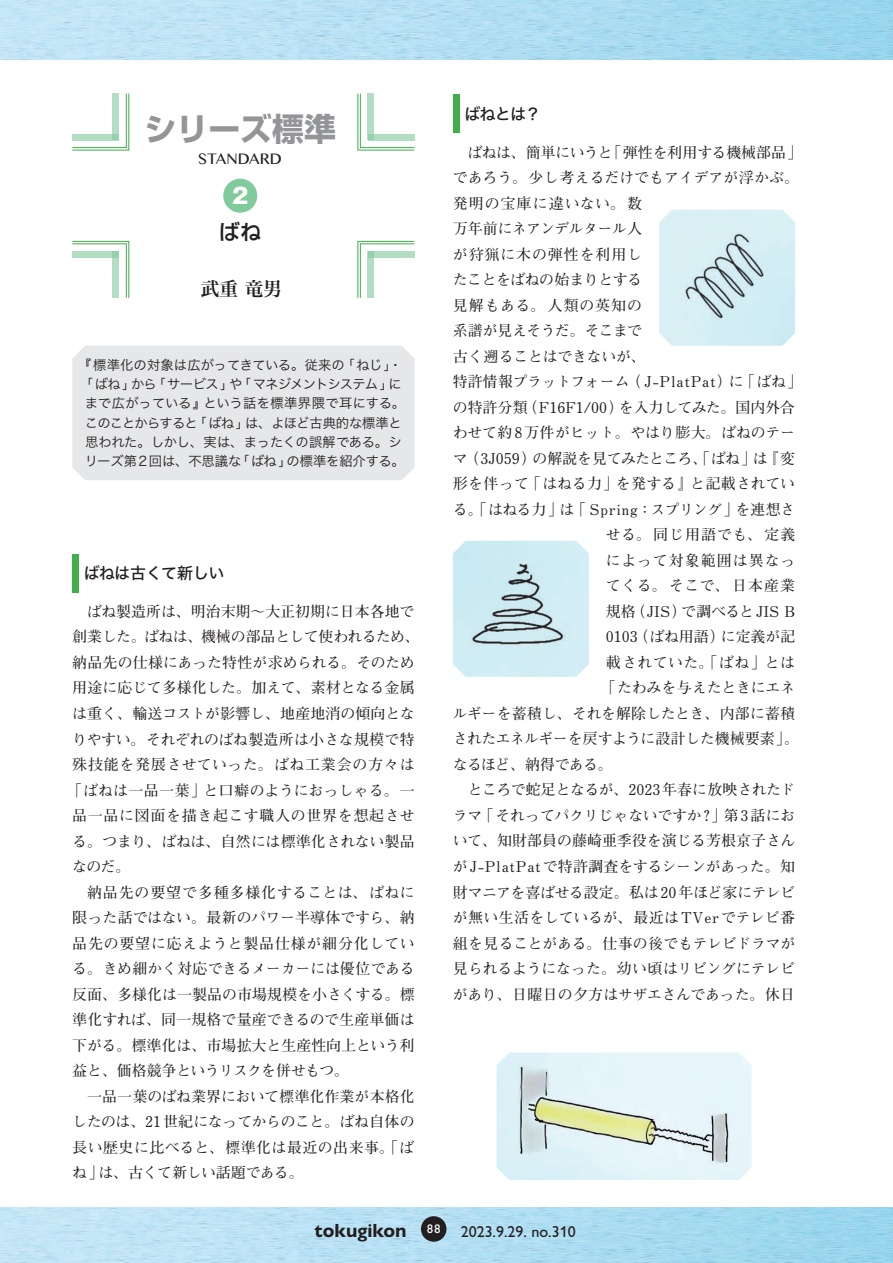
<style>
.page{position:relative;width:893px;height:1263px;background:#fff}
.page>*{position:absolute;margin:0;border:0;box-sizing:border-box;transform-origin:0 0}
.t1{font:700 31.95px "Shin Go Pro";color:#939598}
.t2{font:500 21.3px "Shin Go Pro";color:#231f20}
.t3{font:800 21.3px "Gothic MB101 Pro";color:#fff}
.t4{font:19.2px "Hira Min Pro W6";color:#231f20}
.t5{font:18px "Khmer MN";color:#231f20}
.t6{font:500 15.9px "Gill Sans Nova";color:#231f20}
.t7{font:15.9px "Hiragino Sans W5";letter-spacing:-.025em;color:#231f20}
.t8{font:15.9px "Hiragino Sans W5";letter-spacing:-.05em;color:#231f20}
.t9{font:700 14.85px "Futo Min A101 Pro";letter-spacing:.005em;color:#231f20}
.t10{font:700 14.85px "Futo Min A101 Pro";letter-spacing:-.015em;color:#231f20}
.t11{font:700 14.85px "Futo Min A101 Pro";letter-spacing:.035em;color:#231f20}
.t12{font:700 14.85px "Futo Min A101 Pro";letter-spacing:.075em;color:#231f20}
.t13{font:700 14.85px "Futo Min A101 Pro";letter-spacing:.03em;color:#231f20}
.t14{font:700 14.85px "Futo Min A101 Pro";letter-spacing:-.02em;color:#231f20}
.t15{font:700 14.85px "Futo Min A101 Pro";letter-spacing:-.025em;color:#231f20}
.t16{font:700 14.85px "Futo Min A101 Pro";letter-spacing:.06em;color:#231f20}
.t17{font:700 14.85px "Futo Min A101 Pro";letter-spacing:-.05em;color:#231f20}
.t18{font:700 14.85px "Futo Min A101 Pro";letter-spacing:-.03em;color:#231f20}
.t19{font:700 14.85px "Futo Min A101 Pro";letter-spacing:.065em;color:#231f20}
.t20{font:700 14.85px "Futo Min A101 Pro";letter-spacing:-.04em;color:#231f20}
.t21{font:700 14.85px "Futo Min A101 Pro";letter-spacing:.05em;color:#231f20}
.t22{font:700 14.85px "Futo Min A101 Pro";letter-spacing:-.045em;color:#231f20}
.t23{font:700 14.85px "Futo Min A101 Pro";letter-spacing:.04em;color:#231f20}
.t24{font:13.35px/19.2px "Hiragino Sans W3";letter-spacing:-.015em;color:#231f20;text-align:center}
.s1{font-weight:700;font-size:19.2px}
</style>
<div class="page">
<img style="left:0;top:1208px;width:893px;height:55px">
<div style="left:421px;top:1216px;width:25px;height:26px;background:#231f20;border-radius:50%"></div>
<svg style="left:72px;top:93px;width:57px;height:58px"></svg>
<svg style="left:72px;top:241px;width:57px;height:57px"></svg>
<svg style="left:357px;top:93px;width:58px;height:58px"></svg>
<svg style="left:357px;top:241px;width:58px;height:57px"></svg>
<div style="left:113px;top:94px;width:6px;height:46px;background:#b2dfc3"></div>
<svg style="left:72px;top:134px;width:47px;height:6px"></svg>
<div style="left:368px;top:134px;width:46px;height:6px;background:#b2dfc3"></div>
<svg style="left:368px;top:94px;width:6px;height:46px"></svg>
<div style="left:368px;top:251px;width:6px;height:47px;background:#b2dfc3"></div>
<svg style="left:368px;top:251px;width:46px;height:6px"></svg>
<div style="left:72px;top:251px;width:47px;height:6px;background:#b2dfc3"></div>
<svg style="left:113px;top:251px;width:6px;height:47px"></svg>
<div style="left:453px;top:95px;width:6px;height:38px;background:#40ae49"></div>
<div style="left:223px;top:179px;width:34px;height:34px;background:#80ca9c;border-radius:50%"></div>
<div style="left:72px;top:554px;width:7px;height:38px;background:#40ae49"></div>
<div style="left:72px;top:346px;width:343px;height:134px;background:#e6e7e9"></div>
<img style="left:659px;top:210px;width:136px;height:136px">
<img style="left:453px;top:541px;width:136px;height:136px">
<img style="left:497px;top:1052px;width:255px;height:128px">
<h1 class="t1" style="left:145px;top:103px;width:193px">シリーズ標準</h1>
<p class="t5" style="left:199px;top:147px;width:85px">STANDARD</p>
<h2 class="t3" style="left:232px;top:178px;width:18px">2</h2>
<h2 class="t2" style="left:219px;top:214px;width:44px">ばね</h2>
<p class="t4" style="left:201px;top:271px;width:83px">武重 竜男</p>
<p class="t24" style="left:78px;top:355px;width:328px">『標準化の対象は広がってきている。従来の「ねじ」・「ばね」から「サービス」や「マネジメントシステム」にまで広がっている』という話を標準界隈で耳にする。このことからすると「ばね」は、よほど古典的な標準と思われた。しかし、実は、まったくの誤解である。シリーズ第2回は、不思議な「ばね」の標準を紹介する。</p>
<p class="t7" style="left:84px;top:559px;width:142px">ばねは古くて新しい</p>
<p class="t9" style="left:72px;top:600px;width:344px">　ばね製造所は、明治末期～大正初期に日本各地で</p>
<p class="t15" style="left:72px;top:625px;width:349px">創業した。ばねは、機械の部品として使われるため、</p>
<p class="t9" style="left:72px;top:651px;width:344px">納品先の仕様にあった特性が求められる。そのため</p>
<p class="t9" style="left:72px;top:676px;width:344px">用途に応じて多様化した。加えて、素材となる金属</p>
<p class="t9" style="left:72px;top:702px;width:344px">は重く、輸送コストが影響し、地産地消の傾向とな</p>
<p class="t9" style="left:72px;top:727px;width:344px">りやすい。それぞれのばね製造所は小さな規模で特</p>
<p class="t16" style="left:72px;top:753px;width:344px">殊技能を発展させていった。ばね工業会の方々は</p>
<p class="t11" style="left:67px;top:778px;width:349px">「ばねは一品一葉」と口癖のようにおっしゃる。一</p>
<p class="t21" style="left:72px;top:804px;width:344px">品一品に図面を描き起こす職人の世界を想起させ</p>
<p class="t9" style="left:72px;top:829px;width:344px">る。つまり、ばねは、自然には標準化されない製品</p>
<p class="t9" style="left:72px;top:855px;width:60px">なのだ。</p>
<p class="t19" style="left:72px;top:880px;width:344px">　納品先の要望で多種多様化することは、ばねに</p>
<p class="t9" style="left:72px;top:906px;width:344px">限った話ではない。最新のパワー半導体ですら、納</p>
<p class="t16" style="left:72px;top:931px;width:344px">品先の要望に応えようと製品仕様が細分化してい</p>
<p class="t9" style="left:72px;top:957px;width:344px">る。きめ細かく対応できるメーカーには優位である</p>
<p class="t9" style="left:72px;top:982px;width:344px">反面、多様化は一製品の市場規模を小さくする。標</p>
<p class="t9" style="left:72px;top:1008px;width:344px">準化すれば、同一規格で量産できるので生産単価は</p>
<p class="t9" style="left:72px;top:1033px;width:344px">下がる。標準化は、市場拡大と生産性向上という利</p>
<p class="t17" style="left:72px;top:1059px;width:278px">益と、価格競争というリスクを併せもつ。</p>
<p class="t9" style="left:72px;top:1084px;width:344px">　一品一葉のばね業界において標準化作業が本格化</p>
<p class="t18" style="left:72px;top:1110px;width:344px">したのは、21世紀になってからのこと。ばね自体の</p>
<p class="t11" style="left:72px;top:1135px;width:344px">長い歴史に比べると、標準化は最近の出来事。「ば</p>
<p class="t9" style="left:72px;top:1161px;width:233px">ね」は、古くて新しい話題である。</p>
<p class="t8" style="left:465px;top:100px;width:78px">ばねとは？</p>
<p class="t9" style="left:453px;top:140px;width:351px">　ばねは、簡単にいうと「弾性を利用する機械部品」</p>
<p class="t9" style="left:453px;top:166px;width:348px">であろう。少し考えるだけでもアイデアが浮かぶ。</p>
<p class="t12" style="left:453px;top:191px;width:191px">発明の宝庫に違いない。数</p>
<p class="t22" style="left:453px;top:217px;width:191px">万年前にネアンデルタール人</p>
<p class="t19" style="left:453px;top:243px;width:191px">が狩猟に木の弾性を利用し</p>
<p class="t18" style="left:453px;top:268px;width:191px">たことをばねの始まりとする</p>
<p class="t12" style="left:453px;top:294px;width:191px">見解もある。人類の英知の</p>
<p class="t17" style="left:453px;top:319px;width:191px">系譜が見えそうだ。そこまで</p>
<p class="t10" style="left:453px;top:345px;width:194px">古く遡ることはできないが、</p>
<p class="t9" style="left:453px;top:370px;width:351px">特許情報プラットフォーム（ J-PlatPat）に「ばね」</p>
<p class="t9" style="left:453px;top:396px;width:344px">の特許分類（F16F1/00）を入力してみた。国内外合</p>
<p class="t10" style="left:453px;top:421px;width:344px">わせて約8万件がヒット。やはり膨大。ばねのテー</p>
<p class="t9" style="left:453px;top:447px;width:344px">マ（3J059）の解説を見てみたところ、「ばね」は『変</p>
<p class="t13" style="left:453px;top:472px;width:344px">形を伴って「はねる力」を発する』と記載されてい</p>
<p class="t9" style="left:453px;top:498px;width:344px">る。「はねる力」は「 Spring：スプリング」を連想さ</p>
<p class="t12" style="left:606px;top:523px;width:191px">せる。同じ用語でも、定義</p>
<p class="t12" style="left:606px;top:549px;width:191px">によって対象範囲は異なっ</p>
<p class="t23" style="left:606px;top:574px;width:191px">てくる。そこで、日本産業</p>
<p class="t9" style="left:606px;top:600px;width:191px">規格（JIS）で調べるとJIS B</p>
<p class="t9" style="left:606px;top:625px;width:191px">0103（ばね用語）に定義が記</p>
<p class="t11" style="left:606px;top:651px;width:191px">載されていた。「ばね」とは</p>
<p class="t10" style="left:600px;top:676px;width:196px">「たわみを与えたときにエネ</p>
<p class="t9" style="left:453px;top:702px;width:344px">ルギーを蓄積し、それを解除したとき、内部に蓄積</p>
<p class="t20" style="left:453px;top:727px;width:348px">されたエネルギーを戻すように設計した機械要素」。</p>
<p class="t17" style="left:453px;top:753px;width:161px">なるほど、納得である。</p>
<p class="t9" style="left:453px;top:778px;width:344px">　ところで蛇足となるが、2023年春に放映されたド</p>
<p class="t14" style="left:453px;top:804px;width:344px">ラマ「それってパクリじゃないですか ?」第3話にお</p>
<p class="t9" style="left:453px;top:829px;width:344px">いて、知財部員の藤崎亜季役を演じる芳根京子さん</p>
<p class="t9" style="left:453px;top:855px;width:344px">がJ-PlatPatで特許調査をするシーンがあった。知</p>
<p class="t9" style="left:453px;top:880px;width:344px">財マニアを喜ばせる設定。私は20年ほど家にテレビ</p>
<p class="t13" style="left:453px;top:906px;width:344px">が無い生活をしているが、最近はTVerでテレビ番</p>
<p class="t14" style="left:453px;top:931px;width:344px">組を見ることがある。仕事の後でもテレビドラマが</p>
<p class="t10" style="left:453px;top:957px;width:344px">見られるようになった。幼い頃はリビングにテレビ</p>
<p class="t15" style="left:453px;top:982px;width:344px">があり、日曜日の夕方はサザエさんであった。休日</p>
<p class="t6" style="left:315px;top:1221px;width:263px"><span class="s1">tokugikon</span> <sup>88</sup> 2023.9.29. no.310</p>
</div>
